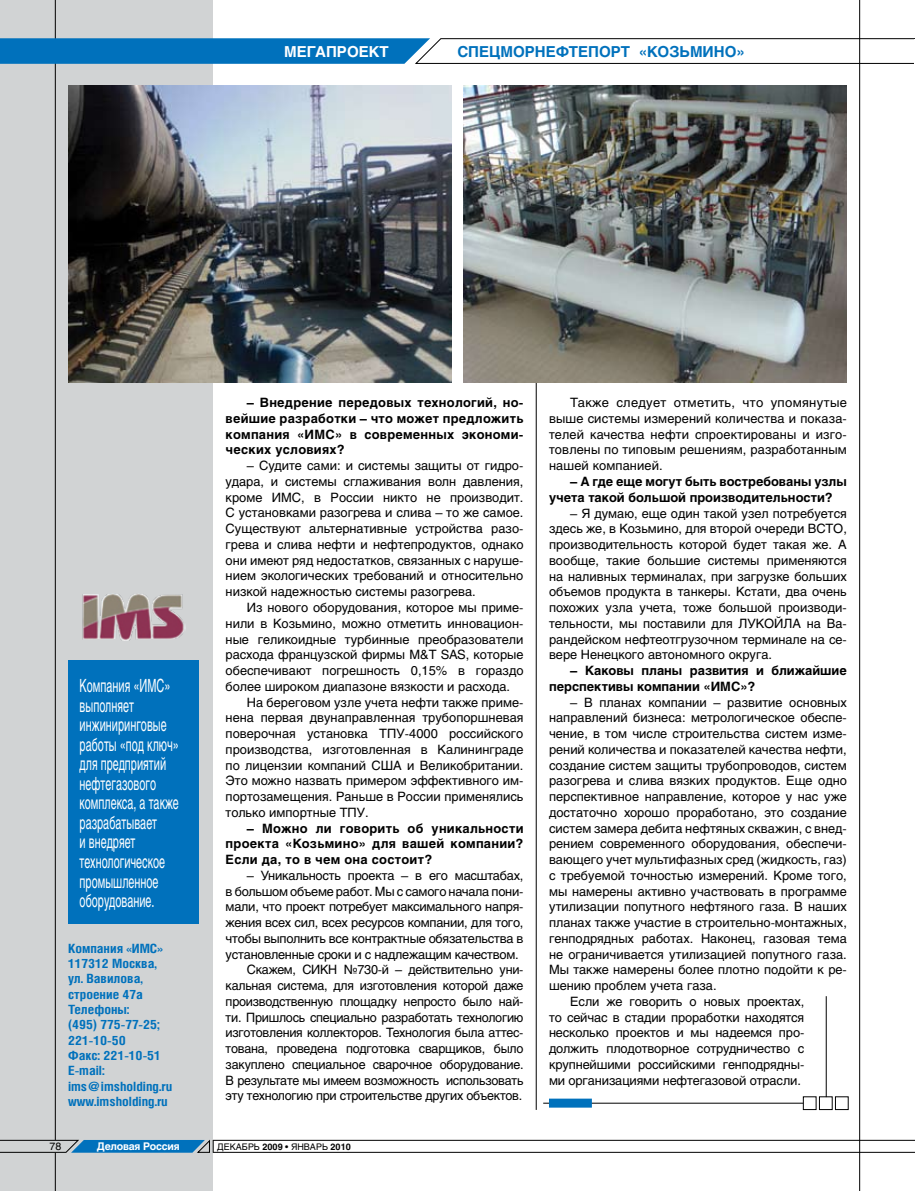
<style>
.page{position:relative;width:915px;height:1191px;background:#fff}
.page>*{position:absolute;margin:0;border:0;box-sizing:border-box;transform-origin:0 0}
.t1{font:18px/19.5px "Helios";color:#fff;scale:.6 1}
.t2{font:700 15px "Helios";color:#0071bc}
.t3{font:700 15px "Helios";color:#fff}
.t4{font:12.75px/15.8px "Helios";color:#000;text-align:justify}
.t5{font:12.75px "Helios";letter-spacing:-.02em;color:#000}
.t6{font:700 12.75px/15.8px "Helios";color:#000;text-align:justify}
.t7{font:700 12.75px/15.3px "Helios Cond";color:#0071bc;scale:1.1 1}
.t8{font:700 10.5px "Helios";letter-spacing:-.02em;color:#fff}
.t9{font:10.5px "Helios";color:#000}
.t10{font:9px "Helios";color:#000}
.s1{font-weight:700}
</style>
<div class="page">
<div style="left:0;top:0;width:213px;height:1191px;background:#d1d3d4"></div>
<hr style="left:55px;top:0;width:1px;height:1140px;background:#000">
<svg style="left:0;top:38px;width:914px;height:26px"></svg>
<hr style="left:55px;top:1152px;width:1px;height:39px;background:#000">
<hr style="left:213px;top:1140px;width:701px;height:1px;background:#000">
<hr style="left:213px;top:1152px;width:701px;height:1px;background:#000">
<svg style="left:0;top:1139px;width:214px;height:14px"></svg>
<hr style="left:859px;top:0;width:1px;height:1191px;background:#000">
<div style="left:68px;top:660px;width:130px;height:263px;background:#0071bc"></div>
<hr style="left:535px;top:382px;width:1px;height:727px;background:#000">
<hr style="left:543px;top:1103px;width:260px;height:1px;background:#000">
<div style="left:549px;top:1098px;width:42px;height:9px;background:#0071bc"></div>
<hr style="left:825px;top:996px;width:1px;height:101px;background:#000">
<img style="left:82px;top:594px;width:103px;height:46px">
<img style="left:68px;top:85px;width:383px;height:298px">
<img style="left:463px;top:85px;width:383px;height:298px">
<p class="t3" style="left:284px;top:43px;width:106px">МЕГАПРОЕКТ</p>
<p class="t2" style="left:457px;top:43px;width:289px">СПЕЦМОРНЕФТЕПОРТ «КОЗЬМИНО»</p>
<p class="t1" style="left:80px;top:676px;width:167px">Компания «ИМС» выполняет инжиниринговые работы «под ключ» для предприятий нефтегазового комплекса, а также разрабатывает<br>и внедряет технологическое промышленное оборудование.</p>
<p class="t7" style="left:68px;top:940px;width:96px">Компания «ИМС»<br>117312 Москва, ул. Вавилова, строение 47а<br>Телефоны:<br>(495) 775-77-25;<br>221-10-50<br>Факс: 221-10-51<br>Е-mail: ims@imsholding.ru www.imsholding.ru</p>
<p class="t6" style="left:225px;top:395px;width:299px;text-indent:21px">– Внедрение передовых технологий, но&shy;вейшие разработки – что может предложить компания «ИМС» в современных экономи&shy;ческих условиях?</p>
<p class="t4" style="left:247px;top:458px;width:278px">– Судите сами: и системы защиты от гидро-</p>
<p class="t4" style="left:225px;top:473px;width:299px">удара, и системы сглаживания волн давления,</p>
<p class="t4" style="left:225px;top:489px;width:299px">кроме ИМС, в России никто не производит.</p>
<p class="t4" style="left:225px;top:505px;width:299px">С установками разогрева и слива – то же самое.</p>
<p class="t4" style="left:225px;top:521px;width:299px">Существуют альтернативные устройства разо-</p>
<p class="t4" style="left:225px;top:536px;width:299px">грева и слива нефти и нефтепродуктов, однако</p>
<p class="t4" style="left:225px;top:552px;width:299px">они имеют ряд недостатков, связанных с наруше-</p>
<p class="t4" style="left:225px;top:568px;width:299px">нием экологических требований и относительно</p>
<p class="t4" style="left:225px;top:584px;width:251px">низкой надежностью системы разогрева.</p>
<p class="t4" style="left:247px;top:599px;width:278px">Из нового оборудования, которое мы приме-</p>
<p class="t4" style="left:225px;top:615px;width:299px">нили в Козьмино, можно отметить инновацион-</p>
<p class="t4" style="left:225px;top:631px;width:299px">ные геликоидные турбинные преобразователи</p>
<p class="t4" style="left:225px;top:647px;width:299px">расхода французской фирмы M&amp;T SAS, которые</p>
<p class="t4" style="left:225px;top:662px;width:299px">обеспечивают погрешность 0,1 5% в гораздо</p>
<p class="t4" style="left:225px;top:678px;width:286px">более широком диапазоне вязкости и расхода.</p>
<p class="t4" style="left:247px;top:694px;width:278px">На береговом узле учета нефти также приме-</p>
<p class="t4" style="left:225px;top:710px;width:299px">нена первая двунаправленная трубопоршневая</p>
<p class="t4" style="left:225px;top:725px;width:299px">поверочная установка ТПУ-4000 российского</p>
<p class="t4" style="left:225px;top:741px;width:299px">производства, изготовленная в Калининграде</p>
<p class="t4" style="left:225px;top:757px;width:299px">по лицензии компаний США и Великобритании.</p>
<p class="t4" style="left:225px;top:773px;width:299px">Это можно назвать примером эффективного им-</p>
<p class="t4" style="left:225px;top:788px;width:299px">портозамещения. Раньше в России применялись</p>
<p class="t4" style="left:225px;top:804px;width:145px">только импортные ТПУ.</p>
<p class="t6" style="left:225px;top:820px;width:299px;text-indent:21px">– Можно ли говорить об уникальности проекта «Козьмино» для вашей компании?<br>Если да, то в чем она состоит?</p>
<p class="t5" style="left:247px;top:867px;width:278px">– Уникальность проекта – в его масштабах,</p>
<p class="t5" style="left:225px;top:883px;width:299px">в большом объеме работ. Мы с самого начала пони-</p>
<p class="t5" style="left:225px;top:899px;width:299px">мали, что проект потребует максимального напря-</p>
<p class="t5" style="left:225px;top:915px;width:299px">жения всех сил, всех ресурсов компании, для того,</p>
<p class="t5" style="left:225px;top:930px;width:299px">чтобы выполнить все контрактные обязательства в</p>
<p class="t5" style="left:225px;top:946px;width:294px">установленные сроки и с надлежащим качеством.</p>
<p class="t5" style="left:247px;top:962px;width:278px">Скажем, СИКН №730-й – действительно уни-</p>
<p class="t5" style="left:225px;top:978px;width:299px">кальная система, для изготовления которой даже</p>
<p class="t5" style="left:225px;top:993px;width:299px">производственную площадку непросто было най-</p>
<p class="t5" style="left:225px;top:1009px;width:299px">ти. Пришлось специально разработать технологию</p>
<p class="t5" style="left:225px;top:1025px;width:299px">изготовления коллекторов. Технология была аттес-</p>
<p class="t5" style="left:225px;top:1041px;width:299px">тована, проведена подготовка сварщиков, было</p>
<p class="t5" style="left:225px;top:1056px;width:299px">закуплено специальное сварочное оборудование.</p>
<p class="t5" style="left:225px;top:1072px;width:299px">В результате мы имеем возможность использовать</p>
<p class="t5" style="left:225px;top:1088px;width:298px">эту технологию при строительстве других объектов.</p>
<p class="t4" style="left:549px;top:395px;width:299px;text-indent:21px">Также следует отметить, что упомянутые выше системы измерений количества и показа&shy;телей качества нефти спроектированы и изго&shy;товлены по типовым решениям, разработанным нашей компанией.</p>
<p class="t6" style="left:549px;top:473px;width:299px;text-indent:21px">– А где еще могут быть востребованы узлы учета такой большой производительности?</p>
<p class="t4" style="left:549px;top:505px;width:299px;text-indent:21px">– Я думаю, еще один такой узел потребуется здесь же, в Козьмино, для второй очереди ВСТО, производительность которой будет такая же. А вообще, такие большие системы применяются на наливных терминалах, при загрузке больших объемов продукта в танкеры. Кстати, два очень похожих узла учета, тоже большой производи&shy;тельности, мы поставили для ЛУКОЙЛА на Ва&shy;рандейском нефтеотгрузочном терминале на се&shy;вере Ненецкого автономного округа.</p>
<p class="t6" style="left:549px;top:662px;width:299px;text-indent:21px">– Каковы планы развития и ближайшие перспективы компании «ИМС»?</p>
<p class="t4" style="left:570px;top:694px;width:278px">– В планах компании – развитие основных</p>
<p class="t4" style="left:549px;top:710px;width:299px">направлений бизнеса: метрологическое обеспе-</p>
<p class="t4" style="left:549px;top:725px;width:299px">чение, в том числе строительства систем изме-</p>
<p class="t4" style="left:549px;top:741px;width:299px">рений количества и показателей качества нефти,</p>
<p class="t4" style="left:549px;top:757px;width:299px">создание систем защиты трубопроводов, систем</p>
<p class="t4" style="left:549px;top:773px;width:299px">разогрева и слива вязких продуктов. Еще одно</p>
<p class="t4" style="left:549px;top:788px;width:299px">перспективное направление, которое у нас уже</p>
<p class="t4" style="left:549px;top:804px;width:299px">достаточно хорошо проработано, это создание</p>
<p class="t4" style="left:549px;top:820px;width:299px">систем замера дебита нефтяных скважин, с внед-</p>
<p class="t4" style="left:549px;top:836px;width:299px">рением современного оборудования, обеспечи-</p>
<p class="t4" style="left:549px;top:851px;width:299px">вающего учет мультифазных сред (жидкость, газ)</p>
<p class="t4" style="left:549px;top:867px;width:299px">с требуемой точностью измерений. Кроме того,</p>
<p class="t4" style="left:549px;top:883px;width:299px">мы намерены активно участвовать в программе</p>
<p class="t4" style="left:549px;top:899px;width:299px">утилизации попутного нефтяного газа. В наших</p>
<p class="t4" style="left:549px;top:914px;width:299px">планах также участие в строительно-монтажных,</p>
<p class="t4" style="left:549px;top:930px;width:299px">генподрядных работах. Наконец, газовая тема</p>
<p class="t4" style="left:549px;top:946px;width:299px">не ограничивается утилизацией попутного газа.</p>
<p class="t4" style="left:549px;top:962px;width:299px">Мы также намерены более плотно подойти к ре-</p>
<p class="t4" style="left:549px;top:977px;width:169px">шению проблем учета газа.</p>
<p class="t4" style="left:570px;top:993px;width:235px">Если же говорить о новых проектах,</p>
<p class="t4" style="left:549px;top:1009px;width:257px">то сейчас в стадии проработки находятся</p>
<p class="t4" style="left:549px;top:1025px;width:257px">несколько проектов и мы надеемся про-</p>
<p class="t4" style="left:549px;top:1040px;width:257px">должить плодотворное сотрудничество с</p>
<p class="t4" style="left:549px;top:1056px;width:257px">крупнейшими российскими генподрядны-</p>
<p class="t4" style="left:549px;top:1072px;width:253px">ми организациями нефтегазовой отрасли.</p>
<p class="t8" style="left:97px;top:1139px;width:84px">Деловая Россия</p>
<p class="t9" style="left:49px;top:1140px;width:13px">78</p>
<p class="t10" style="left:217px;top:1141px;width:135px">ДЕКАБРЬ <span class="s1">2009</span> • ЯНВАРЬ <span class="s1">2010</span></p>
</div>
